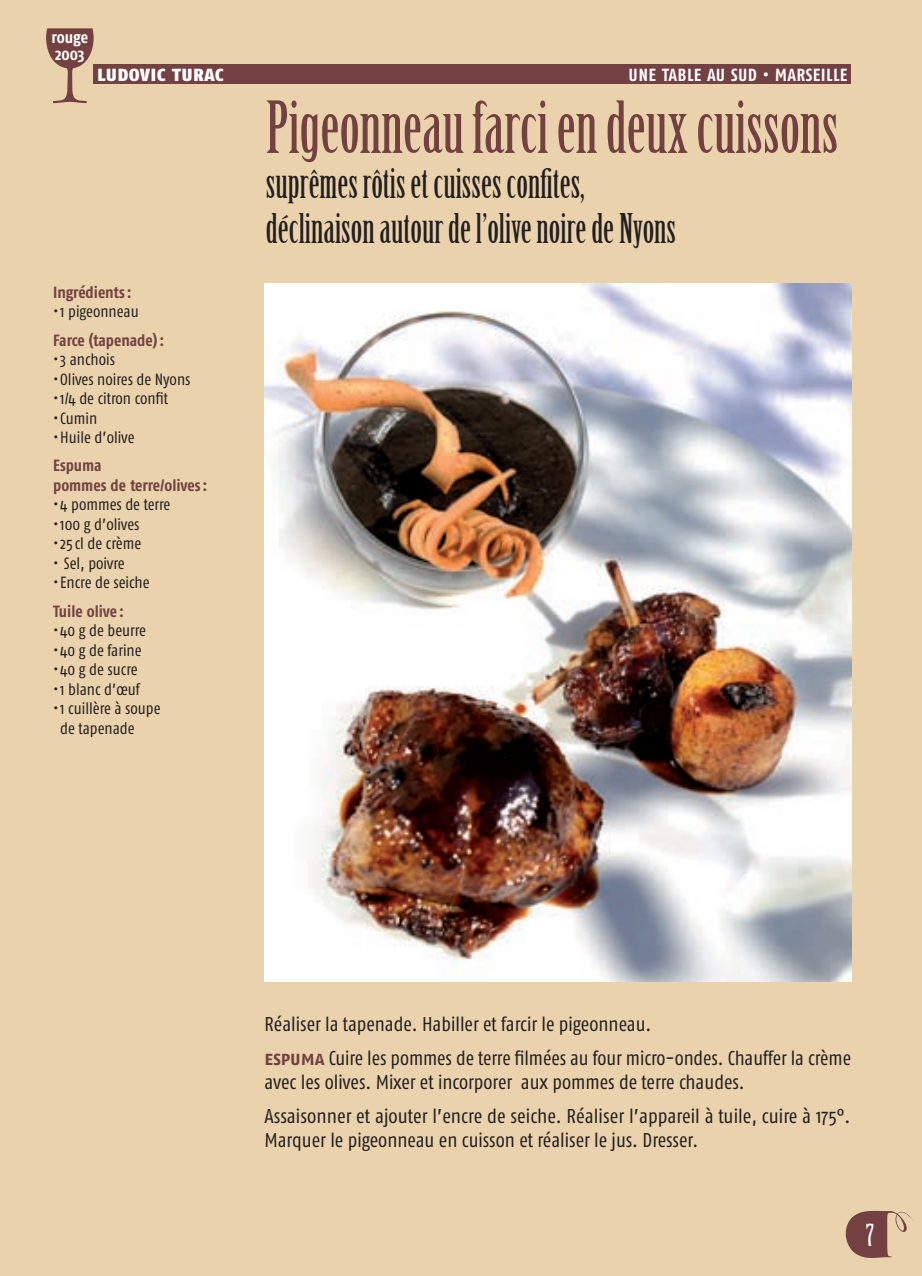
<style>
.page{position:relative;width:922px;height:1276px;background:#fff}
.page>*{position:absolute;margin:0;border:0;box-sizing:border-box;transform-origin:0 0}
.t1{font:70px "Birch Std";color:#734142}
.t2{font:40px/45px "Birch Std";color:#231f20}
.t3{font:30px "Birch Std";color:#fff}
.t4{font:20px/34px "Fago Co";color:#231f20}
.t5{font:17.5px "Fago Co Bold Caps";letter-spacing:.015em;color:#fff}
.t6{font:17.5px "Fago No Black Caps";letter-spacing:.02em;color:#fff}
.t7{font:700 16.5px/16.5px "Fago Co";letter-spacing:-.005em;color:#fff}
.t8{font:16.25px/19.5px "Fago Co";color:#231f20}
.t9{font:700 16.25px/19.5px "Fago Co";color:#734142}
.s1{font-family:"Fago Co Bold Caps";color:#734142}
</style>
<div class="page">
<div style="left:0;top:0;width:921px;height:1276px;background:#ead3ac"></div>
<div style="left:94px;top:64px;width:756px;height:20px;background:#734142"></div>
<svg style="left:46px;top:28px;width:48px;height:75px"></svg>
<svg style="left:845px;top:1210px;width:68px;height:48px"></svg>
<img style="left:264px;top:283px;width:586px;height:698px">
<p class="t7" style="left:52px;top:29px;width:38px">rouge<br>2003</p>
<p class="t6" style="left:97px;top:65px;width:128px">LUDOVIC TURAC</p>
<p class="t5" style="left:628px;top:65px;width:220px">UNE TABLE AU SUD • MARSEILLE</p>
<h1 class="t1" style="left:266px;top:88px;width:574px">Pigeonneau farci en deux cuissons</h1>
<h2 class="t2" style="left:266px;top:162px;width:411px">suprêmes rôtis et cuisses confites, déclinaison autour de l’olive noire de Nyons</h2>
<p class="t9" style="left:53px;top:282px;width:80px">Ingrédients:</p>
<p class="t8" style="left:53px;top:302px;width:87px">• 1 pigeonneau</p>
<p class="t9" style="left:53px;top:330px;width:112px">Farce (tapenade):</p>
<p class="t8" style="left:53px;top:349px;width:63px">• 3 anchois</p>
<p class="t8" style="left:53px;top:369px;width:139px">• Olives noires de Nyons</p>
<p class="t8" style="left:53px;top:388px;width:116px">• 1/4 de citron confit</p>
<p class="t8" style="left:53px;top:408px;width:45px">• Cumin</p>
<p class="t8" style="left:53px;top:427px;width:83px">• Huile d’olive</p>
<p class="t9" style="left:53px;top:456px;width:156px">Espuma<br>pommes de terre/olives:</p>
<p class="t8" style="left:53px;top:495px;width:119px">• 4 pommes de terre</p>
<p class="t8" style="left:53px;top:514px;width:88px">• 100 g d’olives</p>
<p class="t8" style="left:53px;top:534px;width:89px">• 25 cl de crème</p>
<p class="t8" style="left:53px;top:553px;width:73px">• Sel, poivre</p>
<p class="t8" style="left:53px;top:573px;width:98px">• Encre de seiche</p>
<p class="t9" style="left:53px;top:601px;width:72px">Tuile olive :</p>
<p class="t8" style="left:53px;top:620px;width:94px">• 40 g de beurre</p>
<p class="t8" style="left:53px;top:640px;width:90px">• 40 g de farine</p>
<p class="t8" style="left:53px;top:659px;width:86px">• 40 g de sucre</p>
<p class="t8" style="left:53px;top:679px;width:88px">• 1 blanc d’œuf</p>
<p class="t8" style="left:60px;top:698px;width:102px;text-indent:-7px">• 1 cuillère à soupe de tapenade</p>
<p class="t4" style="left:264px;top:1007px;width:588px">Réaliser la tapenade. Habiller et farcir le pigeonneau.<br><span class="s1">ESPUMA</span> Cuire les pommes de terre filmées au four micro-ondes. Chauffer la crème</p>
<p class="t4" style="left:264px;top:1065px;width:587px">avec les olives. Mixer et incorporer aux pommes de terre chaudes.<br>Assaisonner et ajouter l’encre de seiche. Réaliser l’appareil à tuile, cuire à 175°.</p>
<p class="t4" style="left:264px;top:1123px;width:435px">Marquer le pigeonneau en cuisson et réaliser le jus. Dresser.</p>
<h3 class="t3" style="left:865px;top:1218px;width:9px">7</h3>
</div>
